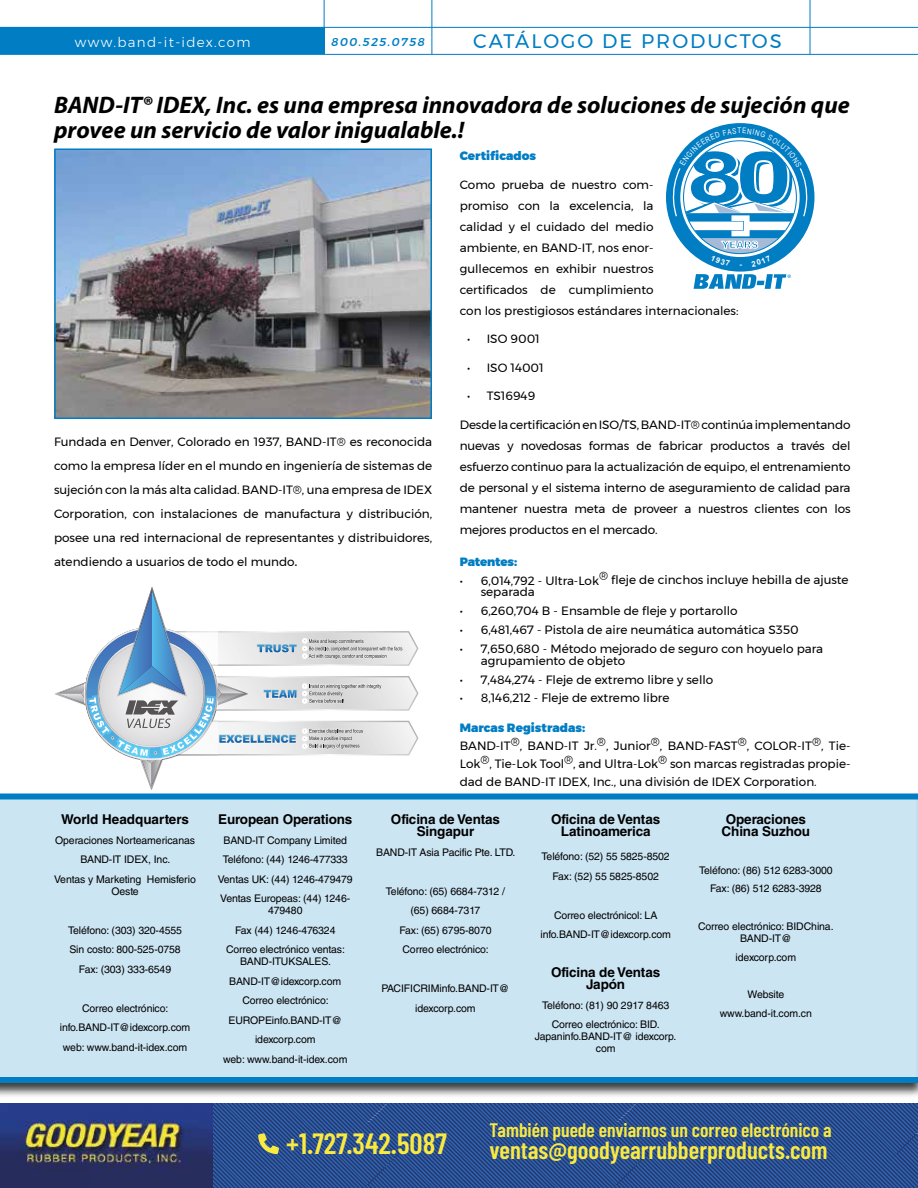
<style>
.page{position:relative;width:918px;height:1188px;background:#fff}
.page>*{position:absolute;margin:0;border:0;box-sizing:border-box;transform-origin:0 0}
.t1{font:73.65px "Dorado Headline";color:#007dc3}
.t2{font:600 29.25px "Barlow Condensed";color:#faea3f}
.t3{font:600 24.75px "Barlow Condensed";color:#faea3f}
.t4{font:italic 700 24px/25.5px "Myriad Pro";color:#000}
.t5{font:600 19.5px "Barlow Condensed";color:#faea3f}
.t6{font:19.5px "Montserrat";letter-spacing:.1em;color:#007dc3}
.t7{font:700 13.5px/12px "Helvetica LT Std";letter-spacing:-.01em;color:#000;text-align:center}
.t8{font:300 13.5px "Montserrat";letter-spacing:.1em;color:#fff}
.t9{font:12px/21px "Montserrat";color:#000;text-align:justify}
.t10{font:900 12px "Montserrat";color:#007dc3}
.t11{font:900 12px "Montserrat";letter-spacing:-.02em;color:#007dc3}
.t12{font:italic 500 11.25px "Montserrat";letter-spacing:.1em;color:#007dc3}
.t13{font:10.5px/19.5px "Helvetica LT Std";letter-spacing:-.01em;color:#000;text-align:center}
.t14{font:900 9.75px "Arial";color:#007dc3}
.s1{font-size:15px}
</style>
<div class="page">
<hr style="left:0;top:54px;width:918px;height:1px;background:#007dc3">
<div style="left:0;top:27px;width:325px;height:27px;background:#007dc3"></div>
<hr style="left:324px;top:0;width:1px;height:54px;background:#007dc3">
<hr style="left:432px;top:0;width:1px;height:54px;background:#007dc3">
<hr style="left:810px;top:0;width:1px;height:54px;background:#007dc3">
<hr style="left:0;top:27px;width:918px;height:1px;background:#007dc3">
<div style="left:0;top:799px;width:918px;height:300px;background:#000;opacity:.75"></div>
<div style="left:0;top:800px;width:918px;height:277px;background:#cce5f3"></div>
<div style="left:0;top:794px;width:918px;height:6px;background:#007dc3"></div>
<div style="left:0;top:1077px;width:918px;height:6px;background:#007dc3"></div>
<img style="left:57px;top:151px;width:372px;height:265px">
<div style="left:54px;top:148px;width:378px;height:271px;border:2px solid #007dc3"></div>
<svg style="left:55px;top:587px;width:363px;height:203px"></svg>
<svg style="left:213px;top:1103px;width:705px;height:85px"></svg>
<svg style="left:258px;top:1133px;width:21px;height:21px"></svg>
<img style="left:0;top:1103px;width:213px;height:85px">
<svg style="left:666px;top:123px;width:148px;height:166px"></svg>
<p class="t8" style="left:75px;top:32px;width:177px">www.band-it-idex.com</p>
<p class="t12" style="left:331px;top:33px;width:95px">800.525.0758</p>
<h3 class="t6" style="left:473px;top:27px;width:310px">CATÁLOGO DE PRODUCTOS</h3>
<h3 class="t4" style="left:54px;top:91px;width:797px">BAND-IT® IDEX, Inc. es una empresa innovadora de soluciones de sujeción que provee un servicio de valor inigualable.!</h3>
<p class="t9" style="left:54px;top:430px;width:380px;line-height:24px">Fundada en Denver, Colorado en 1937, BAND-IT® es reconocida como la empresa líder en el mundo en ingeniería de sistemas de sujeción con la más alta calidad. BAND-IT®, una empresa de IDEX Corporation, con instalaciones de manufactura y distribución, posee una red internacional de representantes y distribuidores, atendiendo a usuarios de todo el mundo<span class="s1">.</span></p>
<p class="t10" style="left:460px;top:146px;width:78px">Certificados</p>
<p class="t9" style="left:460px;top:174px;width:280px;text-align:left">Como prueba de nuestro com-<br>promiso con la excelencia, la<br>calidad y el cuidado del medio<br>ambiente, en BAND-IT, nos enor-<br>gullecemos en exhibir nuestros<br>certificados de cumplimiento<br>con los prestigiosos estándares internacionales:</p>
<p class="t9" style="left:467px;top:328px;width:74px">• ISO 9001</p>
<p class="t9" style="left:467px;top:357px;width:78px">• ISO 14001</p>
<p class="t9" style="left:467px;top:385px;width:70px">• TS16949</p>
<p class="t9" style="left:460px;top:414px;width:392px">Desde la certificación en ISO/TS, BAND-IT® continúa implementando nuevas y novedosas formas de fabricar productos a través del esfuerzo continuo para la actualización de equipo, el entrenamiento de personal y el sistema interno de aseguramiento de calidad para mantener nuestra meta de proveer a nuestros clientes con los mejores productos en el mercado.</p>
<p class="t11" style="left:460px;top:552px;width:59px">Patentes:</p>
<p class="t9" style="left:481px;top:574px;width:369px;line-height:12px;text-indent:-21px">• 6,014,792 - Ultra-Lok® fleje de cinchos incluye hebilla de ajuste separada</p>
<p class="t9" style="left:460px;top:600px;width:279px">• 6,260,704 B - Ensamble de fleje y portarollo</p>
<p class="t9" style="left:460px;top:619px;width:341px">• 6,481,467 - Pistola de aire neumática automática S350</p>
<p class="t9" style="left:481px;top:642px;width:344px;line-height:12px;text-indent:-21px">• 7,650,680 - Método mejorado de seguro con hoyuelo para agrupamiento de objeto</p>
<p class="t9" style="left:460px;top:669px;width:255px">• 7,484,274 - Fleje de extremo libre y sello</p>
<p class="t9" style="left:460px;top:687px;width:211px">• 8,146,212 - Fleje de extremo libre</p>
<p class="t10" style="left:460px;top:718px;width:127px">Marcas Registradas:</p>
<p class="t9" style="left:460px;top:737px;width:392px;line-height:17.7px">BAND-IT®, BAND-IT Jr.®, Junior®, BAND-FAST®, COLOR-IT®, Tie-Lok®, Tie-Lok Tool®, and Ultra-Lok® son marcas registradas propie&shy;dad de BAND-IT IDEX, Inc., una división de IDEX Corporation.</p>
<h1 class="t1" style="left:688px;top:116px;width:105px">80</h1>
<p class="t14" style="left:722px;top:238px;width:38px">YEARS</p>
<p class="t7" style="left:61px;top:813px;width:129px">World Headquarters</p>
<p class="t13" style="left:54px;top:830px;width:143px">Operaciones Norteamericanas<br>BAND-IT IDEX, Inc.<br>Ventas y Marketing Hemisferio</p>
<p class="t13" style="left:111px;top:881px;width:29px">Oeste</p>
<p class="t13" style="left:68px;top:920px;width:115px">Teléfono: (303) 320-4555<br>Sin costo: 800-525-0758<br>Fax: (303) 333-6549</p>
<p class="t13" style="left:60px;top:998px;width:132px">Correo electrónico: info.BAND-IT@idexcorp.com web: www.band-it-idex.com</p>
<p class="t7" style="left:218px;top:813px;width:136px">European Operations</p>
<p class="t13" style="left:218px;top:830px;width:136px">BAND-IT Company Limited<br>Teléfono: (44) 1246-477333<br>Ventas UK: (44) 1246-479479<br>Ventas Europeas: (44) 1246-</p>
<p class="t13" style="left:226px;top:901px;width:120px">479480<br>Fax (44) 1246-476324<br>Correo electrónico ventas:</p>
<p class="t13" style="left:223px;top:952px;width:126px">BAND-ITUKSALES.<br>BAND-IT@idexcorp.com<br>Correo electrónico:<br>EUROPEinfo.BAND-IT@ idexcorp.com<br>web: www.band-it-idex.com</p>
<p class="t7" style="left:391px;top:813px;width:111px">Oficina de Ventas<br>Singapur</p>
<p class="t13" style="left:376px;top:842px;width:141px">BAND-IT Asia Pacific Pte. LTD.</p>
<p class="t13" style="left:386px;top:881px;width:121px">Teléfono: (65) 6684-7312 / (65) 6684-7317<br>Fax: (65) 6795-8070<br>Correo electrónico:</p>
<p class="t13" style="left:381px;top:979px;width:130px">PACIFICRIMinfo.BAND-IT@ idexcorp.com</p>
<p class="t7" style="left:551px;top:813px;width:111px">Oficina de Ventas<br>Latinoamerica</p>
<p class="t13" style="left:542px;top:847px;width:130px">Teléfono: (52) 55 5825-8502<br>Fax: (52) 55 5825-8502</p>
<p class="t13" style="left:540px;top:905px;width:132px">Correo electrónicol: LA info.BAND-IT@idexcorp.com</p>
<p class="t7" style="left:551px;top:966px;width:111px">Oficina de Ventas<br>Japón</p>
<p class="t13" style="left:542px;top:995px;width:129px">Teléfono: (81) 90 2917 8463<br>Correo electrónico: BID.</p>
<p class="t13" style="left:535px;top:1031px;width:143px;line-height:12px">Japaninfo.BAND-IT@ idexcorp. com</p>
<p class="t7" style="left:722px;top:813px;width:90px">Operaciones<br>China Suzhou</p>
<p class="t13" style="left:699px;top:861px;width:135px;line-height:18.8px">Teléfono: (86) 512 6283-3000<br>Fax: (86) 512 6283-3928</p>
<p class="t13" style="left:698px;top:920px;width:137px;line-height:12px">Correo electrónico: BIDChina.<br>BAND-IT@</p>
<p class="t13" style="left:736px;top:947px;width:62px">idexcorp.com</p>
<p class="t13" style="left:720px;top:985px;width:94px;line-height:18.8px">Website www.band-it.com.cn</p>
<h2 class="t2" style="left:286px;top:1122px;width:162px">+1.727.342.5087</h2>
<h3 class="t5" style="left:490px;top:1116px;width:344px">También puede enviarnos un correo electrónico a</h3>
<h3 class="t3" style="left:490px;top:1132px;width:340px">ventas@goodyearrubberproducts.com</h3>
</div>
